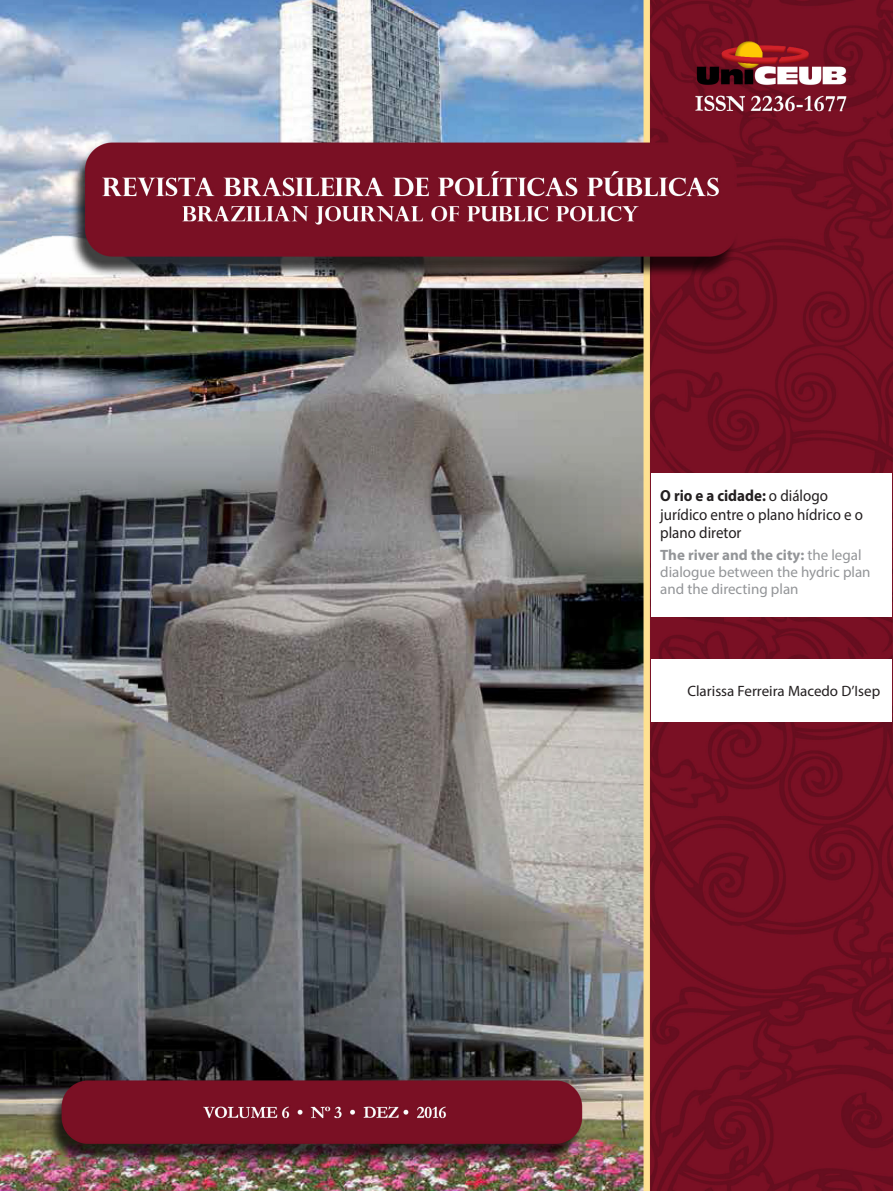
<style>
.page{position:relative;width:893px;height:1191px;background:#fff}
.page>*{position:absolute;margin:0;border:0;box-sizing:border-box;transform-origin:0 0}
.Capa_art{font:16.05px/18.5px "Myriad Pro";color:#231f20;scale:.93 1}
.Capa_art-2{font:15px/17.2px "Myriad Pro";color:#939598}
.nome{font:15px "Myriad Pro";color:#231f20}
.s1{font-weight:700}
</style>
<div class="page">
<img style="left:0;top:0;width:893px;height:1191px">
<div style="left:651px;top:473px;width:241px;height:144px;background:#fff"></div>
<div style="left:651px;top:659px;width:241px;height:62px;background:#fff"></div>
<p class="Capa_art" style="left:660px;top:486px;width:220px"><span class="s1">O rio e a cidade:</span> o diálogo jurídico entre o plano hídrico e o plano diretor</p>
<p class="Capa_art-2" style="left:660px;top:546px;width:212px"><span class="s1">The river and the city:</span> the legal dialogue between the hydric plan and the directing plan</p>
<p class="nome" style="left:687px;top:682px;width:194px">Clarissa Ferreira Macedo D’Isep</p>
</div>
